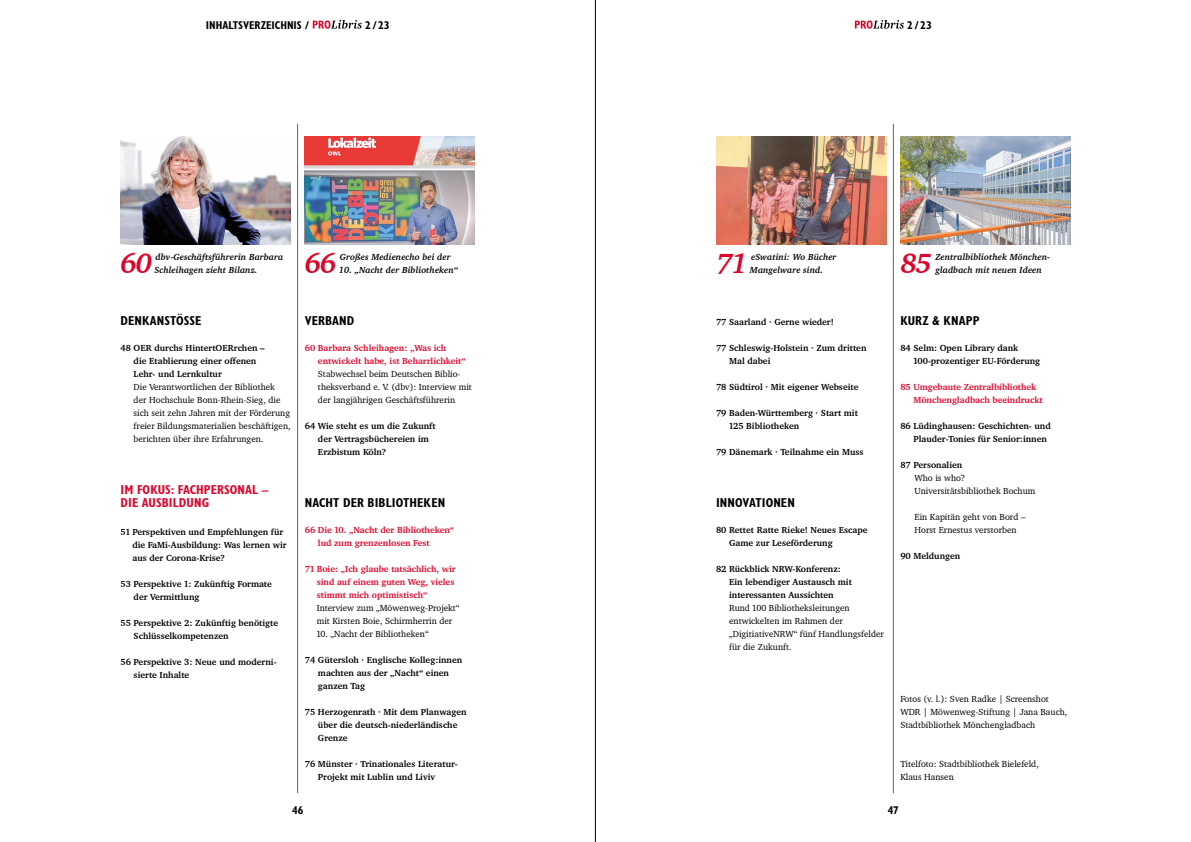
<style>
.page{position:relative;width:1191px;height:842px;background:#fff}
.page>*{position:absolute;margin:0;border:0;box-sizing:border-box;transform-origin:0 0}
.t1{font:italic 700 28.4px "Charter BT Pro";letter-spacing:-.05em;color:#dd052b}
.t2{font:700 condensed 13px "Gill Sans Display MT Pro";letter-spacing:.01em;color:#000}
.t3{font:700 condensed 13px/13px "Gill Sans Display MT Pro";letter-spacing:.01em;color:#dd052b}
.t4{font:700 condensed 11.4px "Gill Sans Display MT Pro";color:#000}
.t5{font:700 condensed 11.2px "Gill Sans Display MT Pro";color:#000}
.t6{font:700 9px/13px "Charter BT Pro";color:#000}
.t7{font:9px/13px "Charter BT Pro";color:#000}
.t8{font:700 9px/13px "Charter BT Pro";color:#dd052b}
.t9{font:italic 700 9px/13px "Charter BT Pro";color:#000}
</style>
<div class="page">
<svg style="left:855px;top:20px;width:49px;height:9px"></svg>
<svg style="left:313px;top:20px;width:49px;height:9px"></svg>
<img style="left:120px;top:137px;width:170px;height:107px">
<img style="left:305px;top:137px;width:170px;height:107px">
<img style="left:716px;top:137px;width:170px;height:107px">
<img style="left:900px;top:137px;width:170px;height:107px">
<hr style="left:297px;top:124px;width:1px;height:669px;background:#646363">
<hr style="left:893px;top:124px;width:1px;height:669px;background:#646363">
<hr style="left:595px;top:0;width:1px;height:842px;background:#000">
<p class="t4" style="left:206px;top:18px;width:105px">INHALTSVERZEICHNIS /</p>
<p class="t4" style="left:365px;top:18px;width:26px">2/23</p>
<p class="t4" style="left:907px;top:18px;width:26px">2/23</p>
<h1 class="t1" style="left:120px;top:245px;width:33px">60</h1>
<p class="t9" style="left:154px;top:250px;width:130px">dbv-Geschäftsführerin Barbara<br>Schleihagen zieht Bilanz.</p>
<h1 class="t1" style="left:305px;top:245px;width:33px">66</h1>
<p class="t9" style="left:340px;top:250px;width:112px">Großes Medienecho bei der</p>
<p class="t9" style="left:339px;top:263px;width:121px">10. „Nacht der Bibliotheken“</p>
<h2 class="t2" style="left:120px;top:313px;width:82px">DENKANSTÖSSE</h2>
<p class="t6" style="left:134px;top:341px;width:133px;text-indent:-13px">48 OER durchs HintertOERrchen – die Etablierung einer offenen<br>Lehr- und Lernkultur</p>
<p class="t7" style="left:134px;top:380px;width:158px">Die Verantwortlichen der Bibliothek<br>der Hochschule Bonn-Rhein-Sieg, die sich seit zehn Jahren mit der Förderung freier Bildungsmaterialien beschäftigen, berichten über ihre Erfahrungen.</p>
<h2 class="t3" style="left:120px;top:483px;width:149px">IM FOKUS: FACHPERSONAL –<br>DIE AUSBILDUNG</h2>
<p class="t6" style="left:132px;top:525px;width:156px;text-indent:-12px">51 Perspektiven und Empfehlungen für die FaMi-Ausbildung: Was lernen wir aus der Corona-Krise?</p>
<p class="t6" style="left:134px;top:577px;width:140px;text-indent:-13px">53 Perspektive 1: Zukünftig Formate der Vermittlung</p>
<p class="t6" style="left:134px;top:616px;width:146px;text-indent:-13px">55 Perspektive 2: Zukünftig benötigte<br>Schlüsselkompetenzen</p>
<p class="t6" style="left:134px;top:655px;width:144px;text-indent:-13px">56 Perspektive 3: Neue und moderni&shy;sierte Inhalte</p>
<h2 class="t2" style="left:305px;top:313px;width:51px">VERBAND</h2>
<p class="t8" style="left:318px;top:341px;width:149px;text-indent:-13px">60 Barbara Schleihagen: „Was ich entwickelt habe, ist Beharrlichkeit“</p>
<p class="t7" style="left:318px;top:367px;width:155px">Stabwechsel beim Deutschen Biblio&shy;theksverband e. V. (dbv): Interview mit der langjährigen Geschäftsführerin</p>
<p class="t6" style="left:318px;top:419px;width:119px;text-indent:-13px">64 Wie steht es um die Zukunft der Vertragsbüchereien im<br>Erzbistum Köln?</p>
<h2 class="t2" style="left:305px;top:495px;width:142px">NACHT DER BIBLIOTHEKEN</h2>
<p class="t8" style="left:318px;top:523px;width:138px;text-indent:-13px">66 Die 10. „Nacht der Bibliotheken“ lud zum grenzenlosen Fest</p>
<p class="t8" style="left:317px;top:562px;width:140px;text-indent:-12px">71 Boie: „Ich glaube tatsächlich, wir sind auf einem guten Weg, vieles stimmt mich optimistisch“</p>
<p class="t7" style="left:317px;top:601px;width:144px">Interview zum „Möwenweg-Projekt“ mit Kirsten Boie, Schirmherrin der</p>
<p class="t7" style="left:317px;top:627px;width:113px">10. „Nacht der Bibliotheken“</p>
<p class="t6" style="left:318px;top:653px;width:146px;text-indent:-13px">74 Gütersloh ∙ Englische Kolleg:innen machten aus der „Nacht“ einen ganzen Tag</p>
<p class="t6" style="left:318px;top:705px;width:150px;text-indent:-13px">75 Herzogenrath ∙ Mit dem Planwagen über die deutsch-niederländische<br>Grenze</p>
<p class="t6" style="left:318px;top:757px;width:141px;text-indent:-13px">76 Münster ∙ Trinationales Literatur-<br>Projekt mit Lublin und Liviv</p>
<p class="t9" style="left:751px;top:250px;width:87px">eSwatini: Wo Bücher</p>
<h1 class="t1" style="left:716px;top:245px;width:33px">71</h1>
<p class="t9" style="left:750px;top:263px;width:75px">Mangelware sind.</p>
<h1 class="t1" style="left:900px;top:245px;width:33px">85</h1>
<p class="t9" style="left:935px;top:250px;width:116px">Zentralbibliothek Mönchen-</p>
<p class="t9" style="left:935px;top:263px;width:108px">gladbach mit neuen Ideen</p>
<p class="t6" style="left:716px;top:315px;width:119px">77 Saarland ∙ Gerne wieder!</p>
<p class="t6" style="left:729px;top:341px;width:139px;text-indent:-13px">77 Schleswig-Holstein ∙ Zum dritten<br>Mal dabei</p>
<p class="t6" style="left:716px;top:380px;width:144px">78 Südtirol ∙ Mit eigener Webseite</p>
<p class="t6" style="left:729px;top:406px;width:130px;text-indent:-13px">79 Baden-Württemberg ∙ Start mit<br>125 Bibliotheken</p>
<p class="t6" style="left:716px;top:445px;width:149px">79 Dänemark ∙ Teilnahme ein Muss</p>
<h2 class="t2" style="left:716px;top:495px;width:80px">INNOVATIONEN</h2>
<p class="t6" style="left:729px;top:523px;width:140px;text-indent:-13px">80 Rettet Ratte Rieke! Neues Escape<br>Game zur Leseförderung</p>
<p class="t6" style="left:729px;top:562px;width:124px;text-indent:-13px">82 Rückblick NRW-Konferenz:<br>Ein lebendiger Austausch mit interessanten Aussichten</p>
<p class="t7" style="left:729px;top:601px;width:156px">Rund 100 Bibliotheksleitungen entwickelten im Rahmen der „DigitiativeNRW“ fünf Handlungsfelder für die Zukunft.</p>
<h2 class="t2" style="left:900px;top:313px;width:81px">KURZ &amp; KNAPP</h2>
<p class="t6" style="left:913px;top:341px;width:128px;text-indent:-13px">84 Selm: Open Library dank<br>100-prozentiger EU-Förderung</p>
<p class="t8" style="left:913px;top:380px;width:131px;text-indent:-13px">85 Umgebaute Zentralbibliothek<br>Mönchengladbach beeindruckt</p>
<p class="t6" style="left:913px;top:419px;width:139px;text-indent:-13px">86 Lüdinghausen: Geschichten- und<br>Plauder-Tonies für Senior:innen</p>
<p class="t6" style="left:900px;top:458px;width:63px">87 Personalien</p>
<p class="t7" style="left:914px;top:471px;width:122px">Who is who?<br>Universitätsbibliothek Bochum</p>
<p class="t7" style="left:914px;top:510px;width:112px">Ein Kapitän geht von Bord –<br>Horst Ernestus verstorben</p>
<p class="t6" style="left:900px;top:549px;width:62px">90 Meldungen</p>
<p class="t7" style="left:900px;top:692px;width:168px">Fotos (v. l.): Sven Radke | Screenshot<br>WDR | Möwenweg-Stiftung | Jana Bauch,<br>Stadtbibliothek Mönchengladbach</p>
<p class="t7" style="left:900px;top:757px;width:140px">Titelfoto: Stadtbibliothek Bielefeld,<br>Klaus Hansen</p>
<p class="t5" style="left:292px;top:803px;width:13px">46</p>
<p class="t5" style="left:888px;top:803px;width:12px">47</p>
</div>
